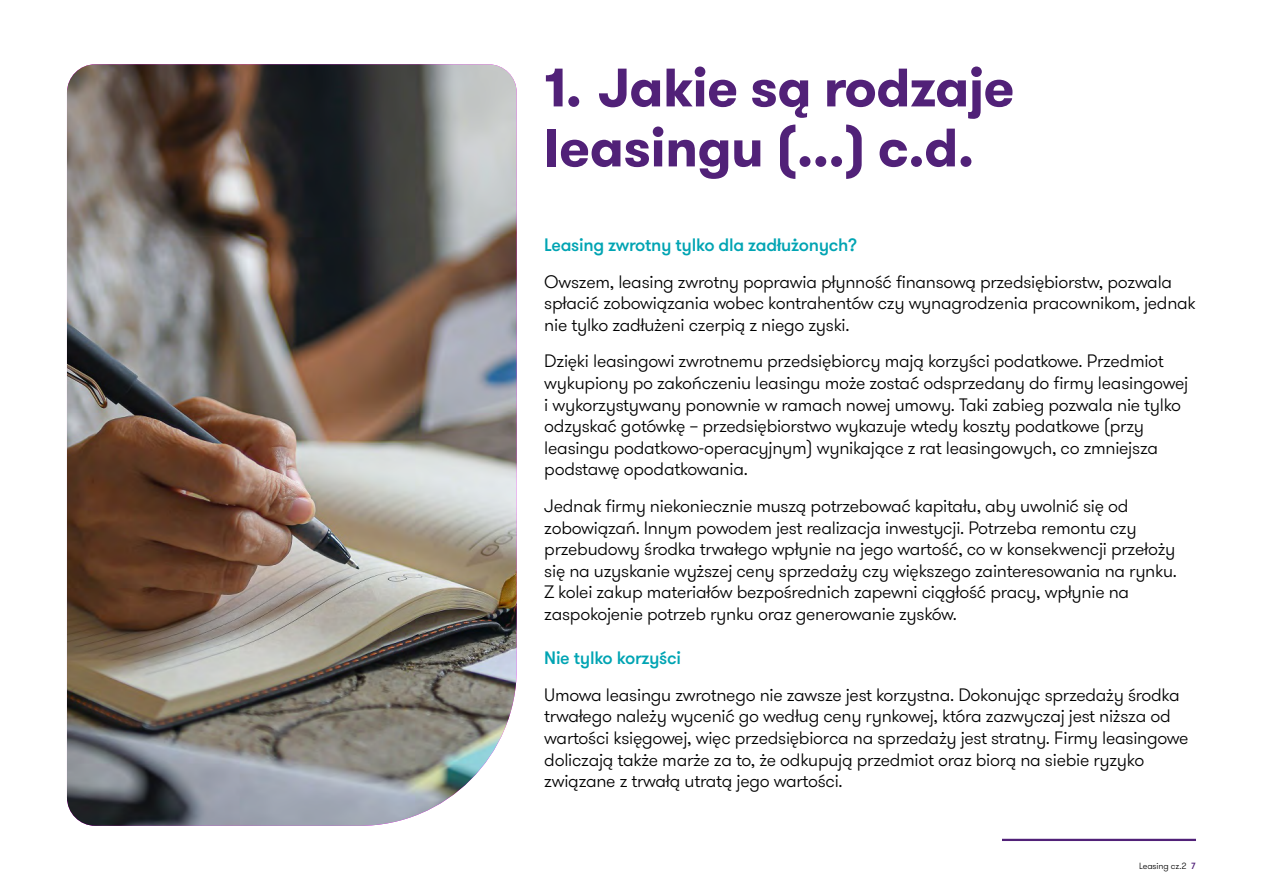
<style>
.page{position:relative;width:1263px;height:893px;background:#fff}
.page>*{position:absolute;margin:0;border:0;box-sizing:border-box;transform-origin:0 0}
.t1{font:700 54px/60px "GT Walsheim Pro";letter-spacing:-.01em;color:#512178}
.t2{font:300 18px/21.6px "GT Walsheim Pro";letter-spacing:-.015em;color:#000}
.t3{font:500 18px "GT Walsheim Pro";letter-spacing:-.015em;color:#00a4b3}
.t4{font:300 9px "GT Walsheim Pro";letter-spacing:-.01em;color:#000}
.s1{font-weight:500;color:#512178}
</style>
<div class="page">
<hr style="left:1002px;top:839px;width:194px;height:2px;background:#512178">
<img style="left:67px;top:64px;width:450px;height:762px">
<h1 class="t1" style="left:544px;top:58px;width:472px">1. Jakie są rodzaje leasingu (...) c.d.</h1>
<p class="t3" style="left:544px;top:233px;width:315px">Leasing zwrotny tylko dla zadłużonych?</p>
<p class="t2" style="left:544px;top:271px;width:653px">Owszem, leasing zwrotny poprawia płynność finansową przedsiębiorstw, pozwala spłacić zobowiązania wobec kontrahentów czy wynagrodzenia pracownikom, jednak nie tylko zadłużeni czerpią z niego zyski.</p>
<p class="t2" style="left:544px;top:351px;width:645px">Dzięki leasingowi zwrotnemu przedsiębiorcy mają korzyści podatkowe. Przedmiot wykupiony po zakończeniu leasingu może zostać odsprzedany do firmy leasingowej i wykorzystywany ponownie w ramach nowej umowy. Taki zabieg pozwala nie tylko odzyskać gotówkę – przedsiębiorstwo wykazuje wtedy koszty podatkowe (przy leasingu podatkowo-operacyjnym) wynikające z rat leasingowych, co zmniejsza podstawę opodatkowania.</p>
<p class="t2" style="left:544px;top:495px;width:634px">Jednak firmy niekoniecznie muszą potrzebować kapitału, aby uwolnić się od zobowiązań. Innym powodem jest realizacja inwestycji. Potrzeba remontu czy przebudowy środka trwałego wpłynie na jego wartość, co w konsekwencji przełoży się na uzyskanie wyższej ceny sprzedaży czy większego zainteresowania na rynku.<br>Z kolei zakup materiałów bezpośrednich zapewni ciągłość pracy, wpłynie na zaspokojenie potrzeb rynku oraz generowanie zysków.</p>
<p class="t3" style="left:544px;top:647px;width:138px">Nie tylko korzyści</p>
<p class="t2" style="left:544px;top:684px;width:646px">Umowa leasingu zwrotnego nie zawsze jest korzystna. Dokonując sprzedaży środka trwałego należy wycenić go według ceny rynkowej, która zazwyczaj jest niższa od wartości księgowej, więc przedsiębiorca na sprzedaży jest stratny. Firmy leasingowe doliczają także marże za to, że odkupują przedmiot oraz biorą na siebie ryzyko związane z trwałą utratą jego wartości.</p>
<p class="t4" style="left:1139px;top:860px;width:58px">Leasing cz.2 <span class="s1">7</span></p>
</div>
